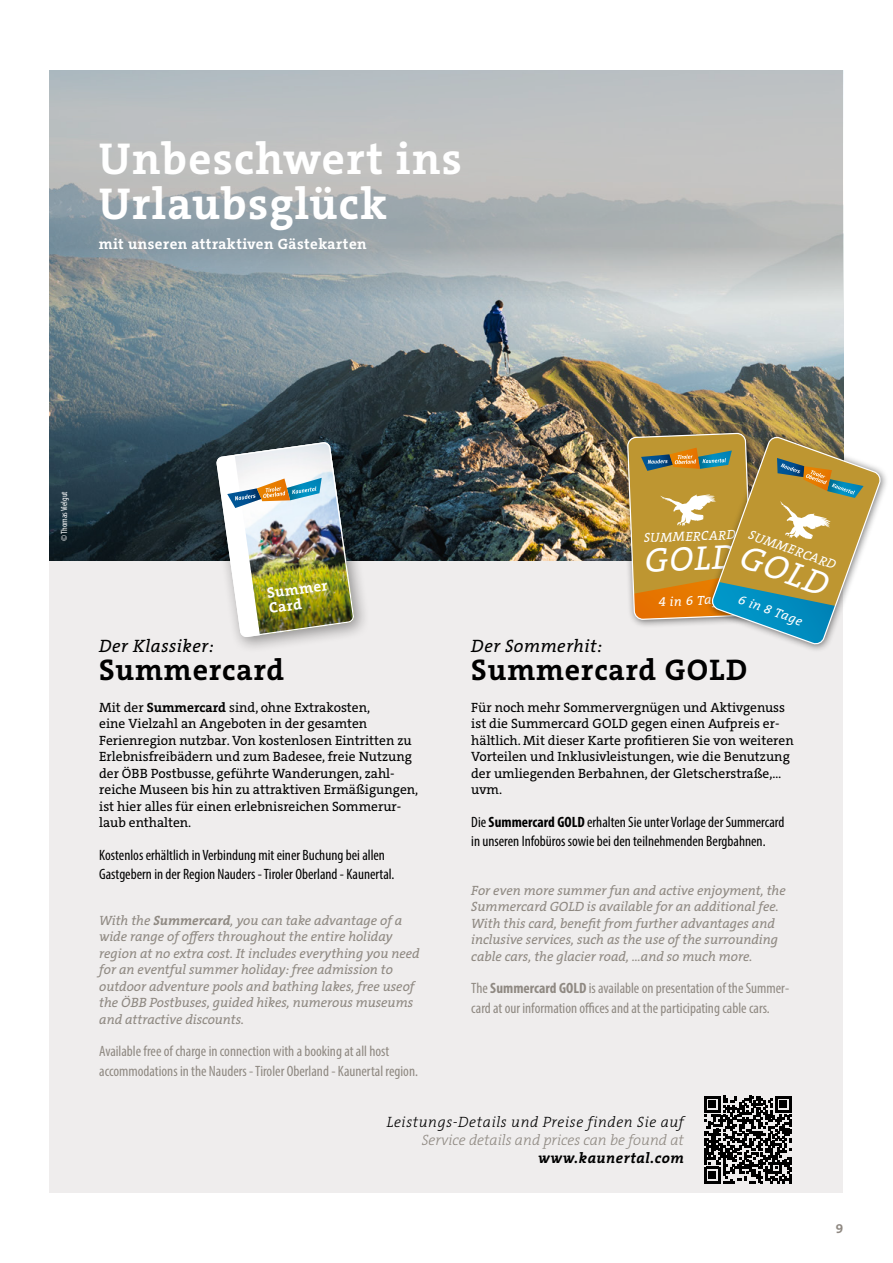
<style>
.page{position:relative;width:893px;height:1263px;background:#fff}
.page>*{position:absolute;margin:0;border:0;box-sizing:border-box;transform-origin:0 0}
.t1{font:700 45px/45px "The Serif C5";letter-spacing:.03em;color:#fff}
.t2{font:italic 34.2px "The Serif C5";color:#fff}
.t3{font:700 30px "The Serif C5";letter-spacing:.03em;color:#000}
.t4{font:italic 18px "The Serif C5";letter-spacing:.03em;color:#000}
.t5{font:condensed 15px/19.5px "Myriad Pro";color:#8f8982}
.t6{font:condensed 15px/19.5px "Myriad Pro";color:#000}
.t7{font:700 15px/15px "The Serif C5";letter-spacing:.03em;color:#fff}
.t8{font:italic 300 15px "The Serif C5";letter-spacing:.04em;color:#000}
.t9{font:italic 300 15px "The Serif C5";color:#8f8982}
.t10{font:italic 700 15px "The Serif C5";letter-spacing:.04em;color:#000}
.t11{font:13.5px/16.5px "The Serif C5";color:#000}
.t12{font:italic 13.5px/16.5px "The Serif C5";color:#8f8982}
.t13{font:700 13.5px "The Serif C5";color:#8f8982}
.t14{font:italic 13.2px "The Serif C5";color:#fff}
.t15{font:condensed 9px "Myriad Pro";color:#fff}
.s1{font-weight:700}
</style>
<div class="page">
<img style="left:50px;top:304px;width:793px;height:257px">
<svg style="left:50px;top:70px;width:793px;height:234px;background:#b2b7ba"></svg>
<div style="left:50px;top:561px;width:793px;height:632px;background:#efeded"></div>
<svg style="left:704px;top:1096px;width:87px;height:87px"></svg>
<div style="left:621px;top:427px;width:140px;height:202px;background:#000;opacity:.55"></div>
<div style="left:706px;top:431px;width:184px;height:222px;background:#000;opacity:.55"></div>
<svg style="left:628px;top:433px;width:255px;height:213px"></svg>
<div style="left:207px;top:433px;width:163px;height:220px;background:#000;opacity:.4"></div>
<img style="left:215px;top:441px;width:140px;height:197px">
<h1 class="t1" style="left:99px;top:136px;width:365px">Unbeschwert ins<br>Urlaubsglück</h1>
<p class="t7" style="left:99px;top:236px;width:269px">mit unseren attraktiven Gästekarten</p>
<p class="t15" style="left:59px;top:541px;width:51px;rotate:-90deg">© Thomas Vielgut</p>
<p class="t7" style="left:266px;top:586px;width:63px;rotate:-8deg">Summer<br>Card</p>
<h3 class="t4" style="left:99px;top:635px;width:116px">Der Klassiker:</h3>
<h3 class="t3" style="left:99px;top:651px;width:186px">Summercard</h3>
<p class="t11" style="left:99px;top:699px;width:321px">Mit der <span class="s1">Summercard</span> sind, ohne Extrakosten,<br>eine Vielzahl an Angeboten in der gesamten Ferienregion nutzbar. Von kostenlosen Eintritten zu Erlebnisfreibädern und zum Badesee, freie Nutzung der ÖBB Postbusse, geführte Wanderungen, zahl&shy;reiche Museen bis hin zu attraktiven Ermäßigungen, ist hier alles für einen erlebnisreichen Sommerur&shy;laub enthalten.</p>
<p class="t6" style="left:99px;top:845px;width:297px">Kostenlos erhältlich in Verbindung mit einer Buchung bei allen<br>Gastgebern in der Region Nauders - Tiroler Oberland - Kaunertal.</p>
<p class="t12" style="left:99px;top:912px;width:322px">With the <span class="s1">Summercard</span>, you can take advantage of a wide range of offers throughout the entire holiday region at no extra cost. It includes everything you need for an eventful summer holiday: free admission to outdoor adventure pools and bathing lakes, free useof the ÖBB Postbuses, guided hikes, numerous museums and attractive discounts.</p>
<p class="t5" style="left:99px;top:1041px;width:320px">Available free of charge in connection with a booking at all host accommodations in the Nauders - Tiroler Oberland - Kaunertal region.</p>
<p class="t14" style="left:752px;top:526px;width:93px;rotate:20deg">SUMMERCARD</p>
<p class="t14" style="left:644px;top:529px;width:93px;rotate:-2deg">SUMMERCARD</p>
<h2 class="t2" style="left:644px;top:538px;width:93px;rotate:-2deg">GOLD</h2>
<p class="t14" style="left:658px;top:593px;width:69px;rotate:-2deg">4 in 6 Tage</p>
<p class="t14" style="left:742px;top:591px;width:69px;rotate:20deg">6 in 8 Tage</p>
<h2 class="t2" style="left:749px;top:534px;width:93px;rotate:20deg">GOLD</h2>
<h3 class="t4" style="left:471px;top:635px;width:133px">Der Sommerhit:</h3>
<h3 class="t3" style="left:471px;top:651px;width:277px">Summercard GOLD</h3>
<p class="t11" style="left:471px;top:699px;width:324px">Für noch mehr Sommervergnügen und Aktivgenuss ist die Summercard GOLD gegen einen Aufpreis er&shy;hältlich. Mit dieser Karte profitieren Sie von weiteren Vorteilen und Inklusivleistungen, wie die Benutzung der umliegenden Berbahnen, der Gletscherstraße,... uvm.</p>
<p class="t6" style="left:471px;top:812px;width:315px">Die <span class="s1">Summercard GOLD</span> erhalten Sie unter Vorlage der Summercard in unseren Infobüros sowie bei den teilnehmenden Bergbahnen.</p>
<p class="t12" style="left:471px;top:882px;width:316px">For even more summer fun and active enjoyment, the Summercard GOLD is available for an additional fee.<br>With this card, benefit from further advantages and inclusive services, such as the use of the surrounding cable cars, the glacier road, ...and so much more.</p>
<p class="t5" style="left:471px;top:978px;width:319px">The <span class="s1">Summercard GOLD</span> is available on presentation of the Summer&shy;card at our information offices and at the participating cable cars.</p>
<p class="t8" style="left:387px;top:1112px;width:299px">Leistungs-Details und Preise finden Sie auf</p>
<p class="t9" style="left:422px;top:1130px;width:264px">Service details and prices can be found at</p>
<p class="t10" style="left:538px;top:1148px;width:147px">www.kaunertal.com</p>
<p class="t13" style="left:836px;top:1220px;width:9px">9</p>
</div>
